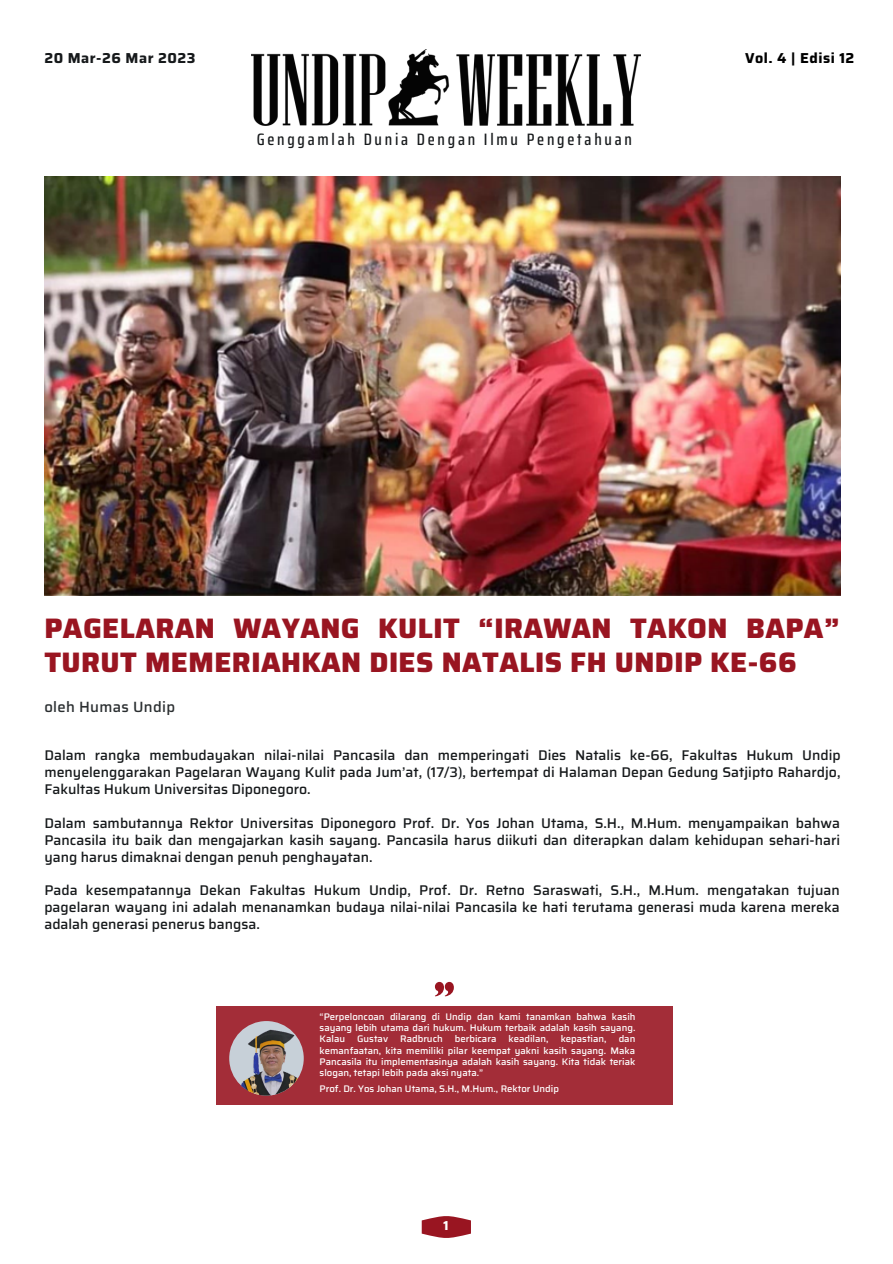
<style>
.page{position:relative;width:893px;height:1264px;background:#fff}
.page>*{position:absolute;margin:0;border:0;box-sizing:border-box;transform-origin:0 0}
.t1{font:800 28.2px/34.2px "Saira";letter-spacing:.015em;color:#991521}
.t2{font:500 16.5px "Saira Condensed";letter-spacing:.165em;color:#16191b}
.t3{font:500 14.85px "Saira";letter-spacing:.02em;color:#2a2e30}
.t4{font:700 14.4px "Saira";letter-spacing:.035em;color:#16191b}
.t5{font:700 14.4px "Saira";letter-spacing:.035em;color:#000}
.t6{font:500 14.1px/16.8px "Saira";color:#16191b;text-align:justify}
.t7{font:700 13.05px "Saira";color:#fff}
.t8{font:500 9.6px/11.1px "Saira";color:#fff;text-align:justify}
</style>
<div class="page">
<svg style="left:421px;top:1216px;width:50px;height:21px"></svg>
<img style="left:251px;top:49px;width:389px;height:77px">
<div style="left:216px;top:1006px;width:456px;height:98px;background:#a32d38"></div>
<svg style="left:434px;top:981px;width:20px;height:15px"></svg>
<img style="left:229px;top:1020px;width:75px;height:75px;border-radius:50%">
<img style="left:44px;top:177px;width:796px;height:418px">
<p class="t4" style="left:44px;top:46px;width:153px">20 Mar-26 Mar 2023</p>
<p class="t2" style="left:257px;top:126px;width:377px">Genggamlah Dunia Dengan Ilmu Pengetahuan</p>
<p class="t5" style="left:745px;top:46px;width:111px">Vol. 4 | Edisi 12</p>
<p class="t1" style="left:44px;top:611px;width:796px">PAGELARAN WAYANG KULIT “IRAWAN TAKON BAPA”<br>TURUT MEMERIAHKAN DIES NATALIS FH UNDIP KE-66</p>
<p class="t3" style="left:44px;top:695px;width:132px">oleh Humas Undip</p>
<p class="t6" style="left:44px;top:747px;width:797px">Dalam rangka membudayakan nilai-nilai Pancasila dan memperingati Dies Natalis ke-66, Fakultas Hukum Undip menyelenggarakan Pagelaran Wayang Kulit pada Jum’at, (17/3), bertempat di Halaman Depan Gedung Satjipto Rahardjo, Fakultas Hukum Universitas Diponegoro.</p>
<p class="t6" style="left:44px;top:814px;width:797px">Dalam sambutannya Rektor Universitas Diponegoro Prof. Dr. Yos Johan Utama, S.H., M.Hum. menyampaikan bahwa Pancasila itu baik dan mengajarkan kasih sayang. Pancasila harus diikuti dan diterapkan dalam kehidupan sehari-hari yang harus dimaknai dengan penuh penghayatan.</p>
<p class="t6" style="left:44px;top:882px;width:796px">Pada kesempatannya Dekan Fakultas Hukum Undip, Prof. Dr. Retno Saraswati, S.H., M.Hum. mengatakan tujuan pagelaran wayang ini adalah menanamkan budaya nilai-nilai Pancasila ke hati terutama generasi muda karena mereka adalah generasi penerus bangsa.</p>
<p class="t8" style="left:319px;top:1011px;width:317px">“Perpeloncoan dilarang di Undip dan kami tanamkan bahwa kasih sayang lebih utama dari hukum. Hukum terbaik adalah kasih sayang.<br>Kalau</p>
<p class="t8" style="left:319px;top:1033px;width:317px;text-indent:299px">dan kemanfaatan, kita memiliki pilar keempat yakni kasih sayang. Maka Pancasila itu implementasinya adalah kasih sayang. Kita tidak teriak slogan, tetapi lebih pada aksi nyata.”</p>
<p class="t8" style="left:319px;top:1083px;width:241px">Prof. Dr. Yos Johan Utama, S.H., M.Hum., Rektor Undip</p>
<p class="t8" style="left:357px;top:1033px;width:33px">Gustav</p>
<p class="t8" style="left:400px;top:1033px;width:44px">Radbruch</p>
<p class="t8" style="left:455px;top:1033px;width:43px">berbicara</p>
<p class="t8" style="left:508px;top:1033px;width:42px">keadilan,</p>
<p class="t8" style="left:560px;top:1033px;width:47px">kepastian,</p>
<p class="t7" style="left:443px;top:1215px;width:7px">1</p>
</div>
